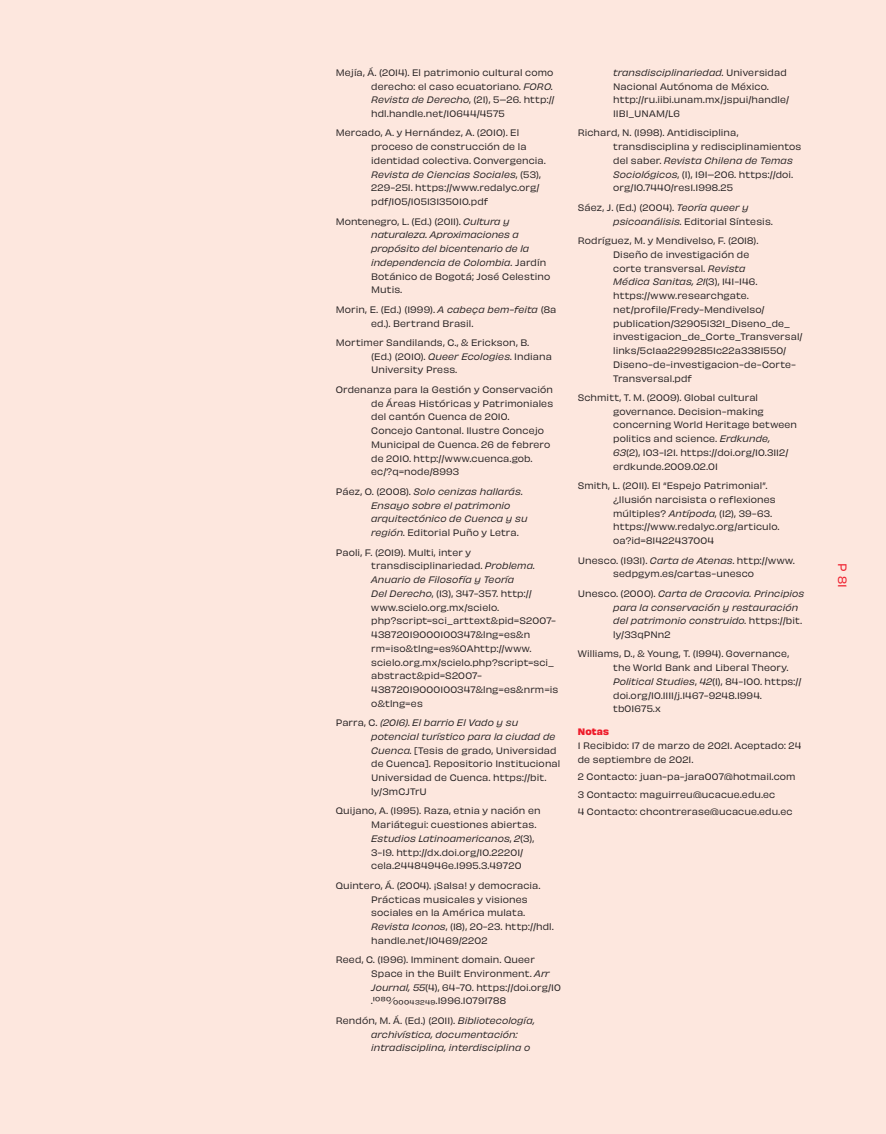
<style>
.page{position:relative;width:886px;height:1134px;background:#fde7de}
.page>*{position:absolute;margin:0;border:0;box-sizing:border-box;transform-origin:0 0}
.t1{font:11.25px "Obviously";color:#ee1b2a}
.Pie_de_foto{font:8.75px/13.8px "Obviously";letter-spacing:.01em;color:#231f20}
.Pie_de_foto-2{font:italic 8.75px/13.8px "Obviously";letter-spacing:.005em;color:#231f20}
.Pie_de_foto-3{font:700 8.75px "Obviously";letter-spacing:.02em;color:#ee1b2a}
.s1{font-style:italic}
.s2{font-style:normal}
</style>
<div class="page">
<p class="Pie_de_foto" style="left:371px;top:65px;width:184px;text-align:justify;text-indent:-35px">Mejía, Á. (2014). El patrimonio cultural como derecho: el caso ecuatoriano. <span class="s1">FORO.<br>Revista de Derecho</span>, (21), 5–26. http:// hdl.handle.net/10644/4575</p>
<p class="Pie_de_foto" style="left:371px;top:125px;width:176px;text-indent:-35px">Mercado, A. y Hernández, A. (2010). El proceso de construcción de la identidad colectiva. Convergencia.<br><span class="s1">Revista de Ciencias Sociales</span>, (53), 229-251. https://www.redalyc.org/ pdf/105/10513135010.pdf</p>
<p class="Pie_de_foto-2" style="left:371px;top:214px;width:181px;text-indent:-35px"><span class="s2">Montenegro, L. (Ed.) (2011).</span> Cultura y naturaleza. Aproximaciones a propósito del bicentenario de la independencia de Colombia. <span class="s2">Jardín<br>Botánico de Bogotá; José Celestino<br>Mutis.</span></p>
<p class="Pie_de_foto" style="left:371px;top:302px;width:187px;text-indent:-35px">Morin, E. (Ed.) (1999). <span class="s1">A cabeça bem-feita</span> (8a ed.). Bertrand Brasil.</p>
<p class="Pie_de_foto" style="left:371px;top:335px;width:182px;text-indent:-35px">Mortimer Sandilands, C., &amp; Erickson, B. (Ed.) (2010). <span class="s1">Queer Ecologies</span>. Indiana<br>University Press.</p>
<p class="Pie_de_foto" style="left:371px;top:382px;width:183px;text-indent:-35px">Ordenanza para la Gestión y Conservación de Áreas Históricas y Patrimoniales del cantón Cuenca de 2010.<br>Concejo Cantonal. Ilustre Concejo<br>Municipal de Cuenca. 26 de febrero de 2010. http://www.cuenca.gob. ec/?q=node/8993</p>
<p class="Pie_de_foto-2" style="left:371px;top:484px;width:158px;text-indent:-35px"><span class="s2">Páez, O. (2008).</span> Solo cenizas hallarás.<br>Ensayo sobre el patrimonio arquitectónico de Cuenca y su región<span class="s2">. Editorial Puño y Letra.</span></p>
<p class="Pie_de_foto" style="left:371px;top:544px;width:189px;text-indent:-35px">Paoli, F. (2019). Multi, inter y transdisciplinariedad. <span class="s1">Problema.<br>Anuario de Filosofía y Teoría<br>Del Derecho</span>, (13), 347-357. http:// www.scielo.org.mx/scielo. php?script=sci_arttext&amp;pid=S2007-<br>43872019000100347&amp;lng=es&amp;n rm=iso&amp;tlng=es%0Ahttp://www. scielo.org.mx/scielo.php?script=sci_ abstract&amp;pid=S2007-<br>43872019000100347&amp;lng=es&amp;nrm=is o&amp;tlng=es</p>
<p class="Pie_de_foto" style="left:371px;top:715px;width:191px;text-indent:-35px">Parra, C. <span class="s1">(2016)</span>. <span class="s1">El barrio El Vado y su potencial turístico para la ciudad de Cuenca</span>. [Tesis de grado, Universidad de Cuenca]. Repositorio Institucional Universidad de Cuenca. https://bit. ly/3mCJTrU</p>
<p class="Pie_de_foto" style="left:371px;top:803px;width:171px;text-indent:-35px">Quijano, A. (1995). Raza, etnia y nación en Mariátegui: cuestiones abiertas.<br><span class="s1">Estudios Latinoamericanos</span>, <span class="s1">2</span>(3), 3-19. http://dx.doi.org/10.22201/ cela.24484946e.1995.3.49720</p>
<p class="Pie_de_foto" style="left:371px;top:878px;width:184px;text-indent:-35px">Quintero, Á. (2004). ¡Salsa! y democracia.<br>Prácticas musicales y visiones sociales en la América mulata.<br><span class="s1">Revista Iconos</span>, (18), 20-23. http://hdl. handle.net/10469/2202</p>
<p class="Pie_de_foto" style="left:371px;top:952px;width:191px;text-indent:-35px">Reed, C. (1996). Imminent domain. Queer Space in the Built Environment. <span class="s1">Arr Journal, 55</span>(4), 64-70. https://doi.org/10 .1080/00043249.1996.10791788</p>
<p class="Pie_de_foto-2" style="left:371px;top:1013px;width:165px;text-indent:-35px"><span class="s2">Rendón, M. Á. (Ed.) (2011).</span> Bibliotecología, archivística, documentación: intradisciplina, interdisciplina o</p>
<p class="Pie_de_foto" style="left:613px;top:65px;width:176px"><span class="s1">transdisciplinariedad</span>. Universidad<br>Nacional Autónoma de México. http://ru.iibi.unam.mx/jspui/handle/<br>IIBI_UNAM/L6</p>
<p class="Pie_de_foto" style="left:613px;top:125px;width:190px;text-indent:-35px">Richard, N. (1998). Antidisciplina, transdisciplina y redisciplinamientos del saber. <span class="s1">Revista Chilena de Temas Sociológicos</span>, (1), 191–206. https://doi. org/10.7440/res1.1998.25</p>
<p class="Pie_de_foto" style="left:613px;top:200px;width:161px;text-indent:-35px">Sáez, J. (Ed.) (2004). <span class="s1">Teoría queer y psicoanálisis</span>. Editorial Síntesis.</p>
<p class="Pie_de_foto" style="left:613px;top:233px;width:190px;text-indent:-35px">Rodríguez, M. y Mendivelso, F. (2018).<br>Diseño de investigación de<br>corte transversal. <span class="s1">Revista<br>Médica Sanitas, 21</span>(3), 141-146. https://www.researchgate. net/profile/Fredy-Mendivelso/ publication/329051321_Diseno_de_ investigacion_de_Corte_Transversal/ links/5c1aa22992851c22a3381550/ Diseno-de-investigacion-de-Corte-Transversal.pdf</p>
<p class="Pie_de_foto" style="left:613px;top:390px;width:185px;text-indent:-35px">Schmitt, T. M. (2009). Global cultural governance. Decision-making concerning World Heritage between politics and science. <span class="s1">Erdkunde, 63</span>(2), 103-121. https://doi.org/10.3112/ erdkunde.2009.02.01</p>
<p class="Pie_de_foto" style="left:613px;top:478px;width:168px;text-indent:-35px">Smith, L. (2011). El “Espejo Patrimonial”. ¿Ilusión narcisista o reflexiones múltiples? <span class="s1">Antípoda</span>, (12), 39-63. https://www.redalyc.org/articulo. oa?id=81422437004</p>
<p class="Pie_de_foto" style="left:578px;top:553px;width:218px;text-align:center">Unesco. (1931). <span class="s1">Carta de Atenas</span>. http://www. sedpgym.es/cartas-unesco</p>
<p class="Pie_de_foto-2" style="left:613px;top:586px;width:193px;text-indent:-35px"><span class="s2">Unesco. (2000).</span> Carta de Cracovia. Principios para la conservación y restauración del patrimonio construido<span class="s2">. https://bit. ly/33qPNn2</span></p>
<p class="Pie_de_foto" style="left:613px;top:646px;width:189px;text-indent:-35px">Williams, D., &amp; Young, T. (1994). Governance, the World Bank and Liberal Theory.<br><span class="s1">Political Studies</span>, <span class="s1">42</span>(1), 84-100. https:// doi.org/10.1111/j.1467-9248.1994. tb01675.x</p>
<p class="Pie_de_foto-3" style="left:578px;top:725px;width:33px">Notas</p>
<p class="Pie_de_foto" style="left:578px;top:738px;width:225px">1 Recibido: 17 de marzo de 2021. Aceptado: 24 de septiembre de 2021.</p>
<p class="Pie_de_foto" style="left:578px;top:769px;width:219px">2 Contacto: juan-pa-jara007@hotmail.com</p>
<p class="Pie_de_foto" style="left:578px;top:786px;width:199px">3 Contacto: maguirreu@ucacue.edu.ec</p>
<p class="Pie_de_foto" style="left:578px;top:804px;width:216px">4 Contacto: chcontrerase@ucacue.edu.ec</p>
<p class="t1" style="left:851px;top:563px;width:27px;rotate:90deg">P 81</p>
</div>
